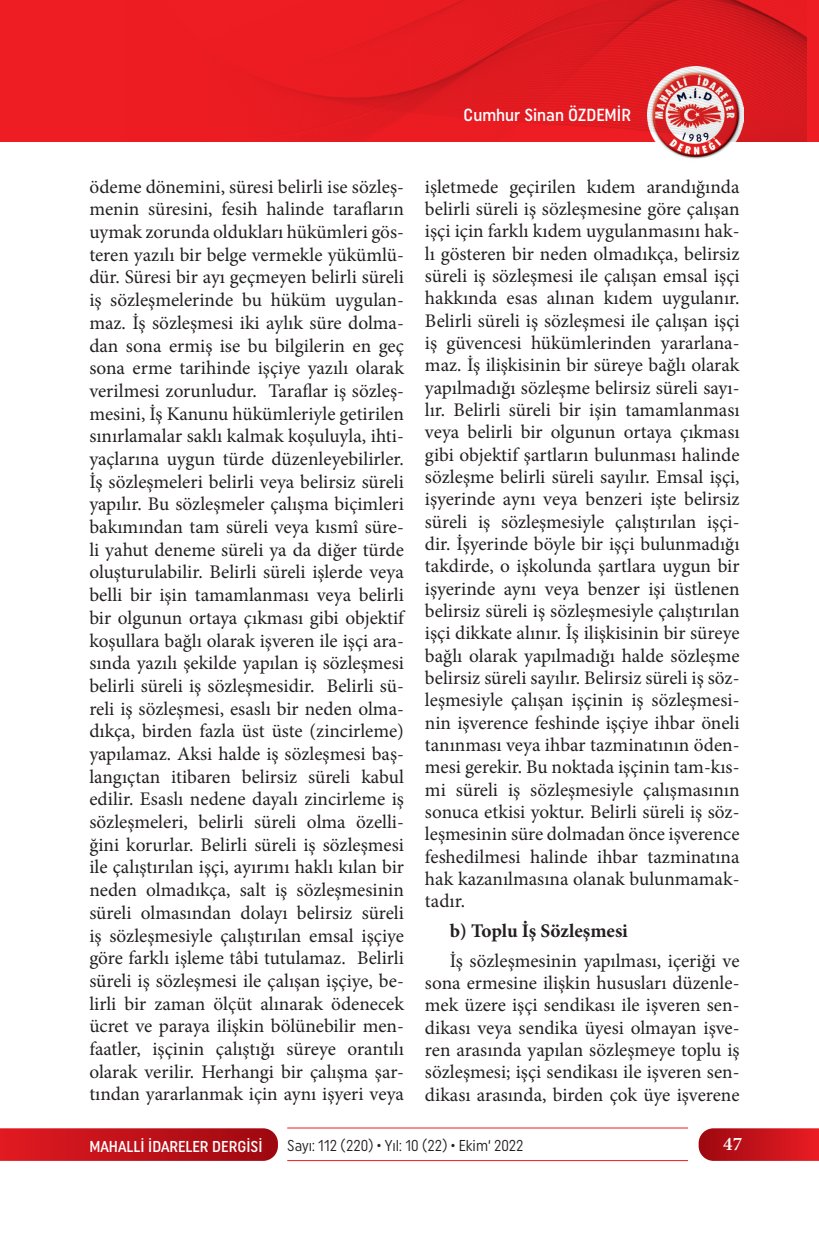
<style>
.page{position:relative;width:819px;height:1241px;background:#fff}
.page>*{position:absolute;margin:0;border:0;box-sizing:border-box;transform-origin:0 0}
.t1{font:19.25px/22.8px "Minion Pro";color:#231f20;text-align:justify}
.t2{font:700 19.25px "Minion Pro";color:#231f20}
.t3{font:600 19.25px "Minion Pro";color:#fff}
.t4{font:500 17.5px "Uniform Condensed";color:#fff}
.t5{font:15.75px "Uniform Condensed";color:#231f20;scale:.95 1}
.t6{font:500 15.75px "Uniform Condensed";color:#fff}
</style>
<div class="page">
<svg style="left:0;top:1128px;width:278px;height:32px;background:#c1151c"></svg>
<svg style="left:698px;top:1128px;width:121px;height:32px;background:#c61a22"></svg>
<hr style="left:287px;top:1127px;width:401px;height:1px;background:#ee1d23">
<hr style="left:287px;top:1159px;width:401px;height:1px;background:#ee1d23">
<div style="left:0;top:0;width:819px;height:141px;background:#ee1d23"></div>
<img style="left:647px;top:141px;width:96px;height:18px">
<img style="left:256px;top:0;width:550px;height:141px">
<p class="t4" style="left:463px;top:105px;width:169px">Cumhur Sinan ÖZDEMİR</p>
<p class="t1" style="left:89px;top:175px;width:316px">ödeme dönemini, süresi belirli ise sözleş&shy;menin süresini, fesih halinde tarafların uymak zorunda oldukları hükümleri gös&shy;teren yazılı bir belge vermekle yükümlü&shy;dür. Süresi bir ayı geçmeyen belirli süreli iş sözleşmelerinde bu hüküm uygulan&shy;maz. İş sözleşmesi iki aylık süre dolma&shy;dan sona ermiş ise bu bilgilerin en geç sona erme tarihinde işçiye yazılı olarak verilmesi zorunludur. Taraflar iş sözleş&shy;mesini, İş Kanunu hükümleriyle getirilen sınırlamalar saklı kalmak koşuluyla, ihti&shy;yaçlarına uygun türde düzenleyebilirler.<br>İş sözleşmeleri belirli veya belirsiz süreli yapılır. Bu sözleşmeler çalışma biçimleri bakımından tam süreli veya kısmî süre&shy;li yahut deneme süreli ya da diğer türde oluşturulabilir. Belirli süreli işlerde veya belli bir işin tamamlanması veya belirli bir olgunun ortaya çıkması gibi objektif koşullara bağlı olarak işveren ile işçi ara&shy;sında yazılı şekilde yapılan iş sözleşmesi belirli süreli iş sözleşmesidir. Belirli sü&shy;reli iş sözleşmesi, esaslı bir neden olma&shy;dıkça, birden fazla üst üste (zincirleme) yapılamaz. Aksi halde iş sözleşmesi baş&shy;langıçtan itibaren belirsiz süreli kabul edilir. Esaslı nedene dayalı zincirleme iş sözleşmeleri, belirli süreli olma özelli&shy;ğini korurlar. Belirli süreli iş sözleşmesi ile çalıştırılan işçi, ayırımı haklı kılan bir neden olmadıkça, salt iş sözleşmesinin süreli olmasından dolayı belirsiz süreli iş sözleşmesiyle çalıştırılan emsal işçiye göre farklı işleme tâbi tutulamaz. Belirli süreli iş sözleşmesi ile çalışan işçiye, be&shy;lirli bir zaman ölçüt alınarak ödenecek ücret ve paraya ilişkin bölünebilir men&shy;faatler, işçinin çalıştığı süreye orantılı olarak verilir. Herhangi bir çalışma şar&shy;tından yararlanmak için aynı işyeri veya</p>
<p class="t1" style="left:425px;top:175px;width:316px;line-height:22.2px">işletmede geçirilen kıdem arandığında belirli süreli iş sözleşmesine göre çalışan işçi için farklı kıdem uygulanmasını hak&shy;lı gösteren bir neden olmadıkça, belirsiz süreli iş sözleşmesi ile çalışan emsal işçi hakkında esas alınan kıdem uygulanır.<br>Belirli süreli iş sözleşmesi ile çalışan işçi iş güvencesi hükümlerinden yararlana&shy;maz. İş ilişkisinin bir süreye bağlı olarak yapılmadığı sözleşme belirsiz süreli sayı&shy;lır. Belirli süreli bir işin tamamlanması veya belirli bir olgunun ortaya çıkması gibi objektif şartların bulunması halinde sözleşme belirli süreli sayılır. Emsal işçi, işyerinde aynı veya benzeri işte belirsiz süreli iş sözleşmesiyle çalıştırılan işçi&shy;dir. İşyerinde böyle bir işçi bulunmadığı takdirde, o işkolunda şartlara uygun bir işyerinde aynı veya benzer işi üstlenen belirsiz süreli iş sözleşmesiyle çalıştırılan işçi dikkate alınır. İş ilişkisinin bir süreye bağlı olarak yapılmadığı halde sözleşme belirsiz süreli sayılır. Belirsiz süreli iş söz&shy;leşmesiyle çalışan işçinin iş sözleşmesi&shy;nin işverence feshinde işçiye ihbar öneli tanınması veya ihbar tazminatının öden&shy;mesi gerekir. Bu noktada işçinin tam-kıs&shy;mi süreli iş sözleşmesiyle çalışmasının sonuca etkisi yoktur. Belirli süreli iş söz&shy;leşmesinin süre dolmadan önce işverence feshedilmesi halinde ihbar tazminatına hak kazanılmasına olanak bulunmamak&shy;tadır.</p>
<p class="t2" style="left:449px;top:917px;width:180px">b) Toplu İş Sözleşmesi</p>
<p class="t1" style="left:425px;top:949px;width:316px;line-height:22.2px;text-indent:25px">İş sözleşmesinin yapılması, içeriği ve sona ermesine ilişkin hususları düzenle&shy;mek üzere işçi sendikası ile işveren sen&shy;dikası veya sendika üyesi olmayan işve&shy;ren arasında yapılan sözleşmeye toplu iş sözleşmesi; işçi sendikası ile işveren sen&shy;dikası arasında, birden çok üye işverene</p>
<p class="t6" style="left:89px;top:1136px;width:175px">MAHALLİ İDARELER DERGİSİ</p>
<p class="t5" style="left:287px;top:1136px;width:250px">Sayı: 112 (220) • Yıl: 10 (22) • Ekim‘ 2022</p>
<p class="t3" style="left:723px;top:1130px;width:20px">47</p>
</div>
